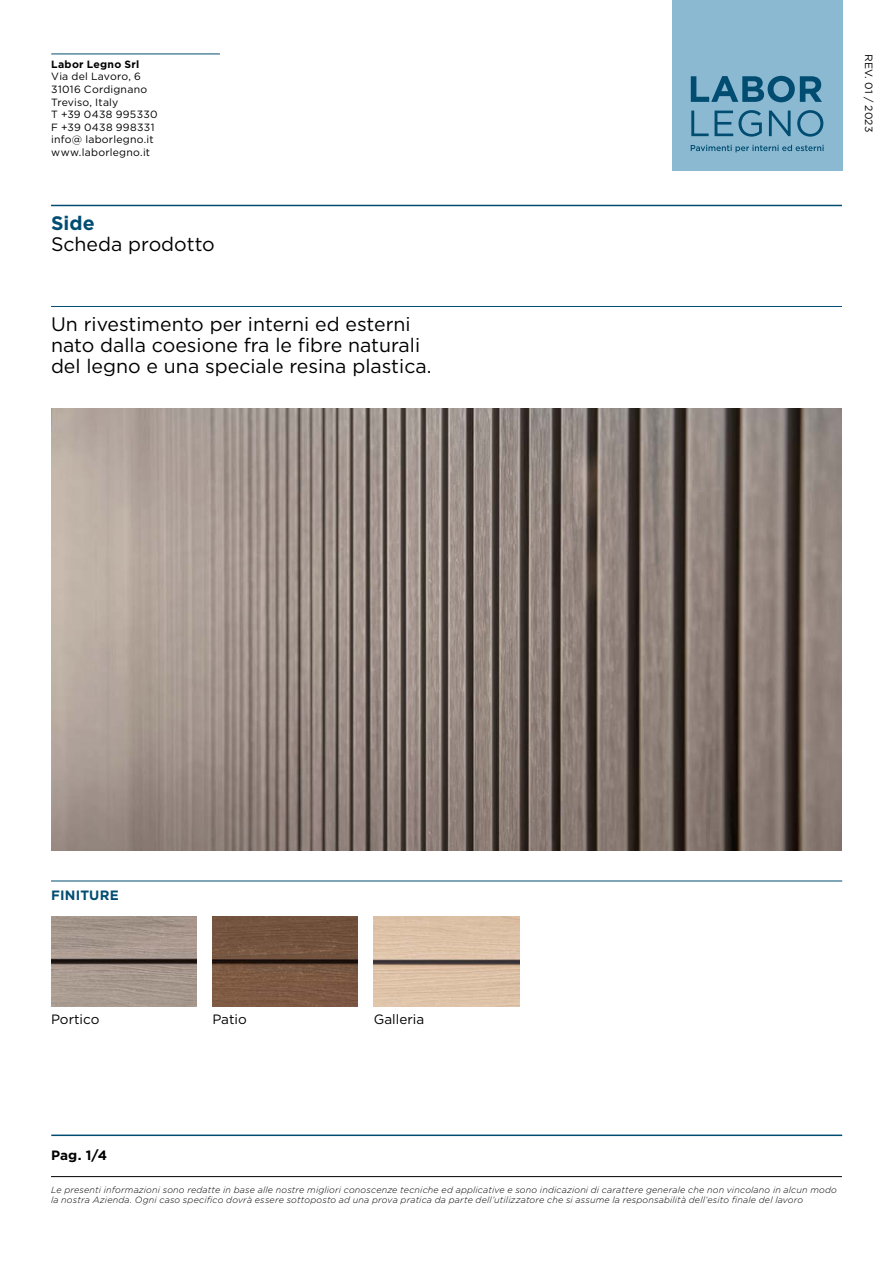
<style>
.page{position:relative;width:893px;height:1263px;background:#fff}
.page>*{position:absolute;margin:0;border:0;box-sizing:border-box;transform-origin:0 0}
.titolo{font:19.5px/21px "Gotham";color:#000}
.t1{font:13.5px "Gotham";color:#000}
.txt{font:700 13.5px "Gotham";letter-spacing:.02em;color:#004d71}
.txt-2{font:700 13.5px "Gotham";color:#000}
.txt-3{font:10.5px "Gotham";letter-spacing:.025em;color:#000}
.txt-4{font:700 10.5px "Gotham";letter-spacing:.025em;color:#000}
.txt-5{font:italic 300 9px/10.5px "Gotham";letter-spacing:.02em;color:#000}
.s1{font-weight:700;color:#004d71}
</style>
<div class="page">
<hr style="left:51px;top:1176px;width:791px;height:1px;background:#000">
<hr style="left:51px;top:306px;width:791px;height:1px;background:#004d71">
<hr style="left:51px;top:205px;width:791px;height:1px;background:#004d71">
<hr style="left:51px;top:1134px;width:791px;height:2px;background:#004d71">
<img style="left:51px;top:408px;width:791px;height:442px">
<img style="left:374px;top:917px;width:145px;height:90px">
<img style="left:212px;top:917px;width:146px;height:90px">
<img style="left:51px;top:917px;width:146px;height:90px">
<hr style="left:51px;top:881px;width:791px;height:1px;background:#004d71">
<div style="left:672px;top:0;width:170px;height:170px;background:#8cb9d2"></div>
<svg style="left:691px;top:76px;width:131px;height:26px"></svg>
<svg style="left:691px;top:111px;width:18px;height:25px"></svg>
<svg style="left:715px;top:110px;width:47px;height:27px"></svg>
<svg style="left:769px;top:111px;width:22px;height:25px"></svg>
<svg style="left:797px;top:110px;width:26px;height:27px"></svg>
<svg style="left:691px;top:145px;width:133px;height:7px"></svg>
<hr style="left:51px;top:54px;width:169px;height:1px;background:#004d71">
<p class="txt-4" style="left:51px;top:57px;width:90px">Labor Legno Srl</p>
<p class="txt-3" style="left:51px;top:70px;width:91px">Via del Lavoro, 6</p>
<p class="txt-3" style="left:51px;top:83px;width:97px">31016 Cordignano</p>
<p class="txt-3" style="left:51px;top:95px;width:69px">Treviso, Italy</p>
<p class="txt-3" style="left:51px;top:108px;width:108px">T +39 0438 995330</p>
<p class="txt-3" style="left:51px;top:120px;width:105px">F +39 0438 998331</p>
<p class="txt-3" style="left:51px;top:133px;width:104px">info@ laborlegno.it</p>
<p class="txt-3" style="left:51px;top:146px;width:100px">www.laborlegno.it</p>
<p class="titolo" style="left:51px;top:212px;width:165px"><span class="s1">Side<br></span>Scheda prodotto</p>
<p class="titolo" style="left:51px;top:313px;width:361px">Un rivestimento per interni ed esterni</p>
<p class="titolo" style="left:51px;top:334px;width:371px">nato dalla coesione fra le fibre naturali</p>
<p class="titolo" style="left:51px;top:355px;width:382px">del legno e una speciale resina plastica.</p>
<p class="txt-3" style="left:875px;top:54px;width:80px;rotate:90deg">REV. 01 / 2023</p>
<p class="txt" style="left:51px;top:887px;width:69px">FINITURE</p>
<p class="t1" style="left:51px;top:1011px;width:50px">Portico</p>
<p class="t1" style="left:212px;top:1011px;width:36px">Patio</p>
<p class="t1" style="left:374px;top:1011px;width:52px">Galleria</p>
<p class="txt-2" style="left:51px;top:1147px;width:57px">Pag. 1/4</p>
<p class="txt-5" style="left:51px;top:1184px;width:787px">Le presenti informazioni sono redatte in base alle nostre migliori conoscenze tecniche ed applicative e sono indicazioni di carattere generale che non vincolano in alcun modo la nostra Azienda. Ogni caso specifico dovrà essere sottoposto ad una prova pratica da parte dell’utilizzatore che si assume la responsabilità dell’esito finale del lavoro</p>
</div>
